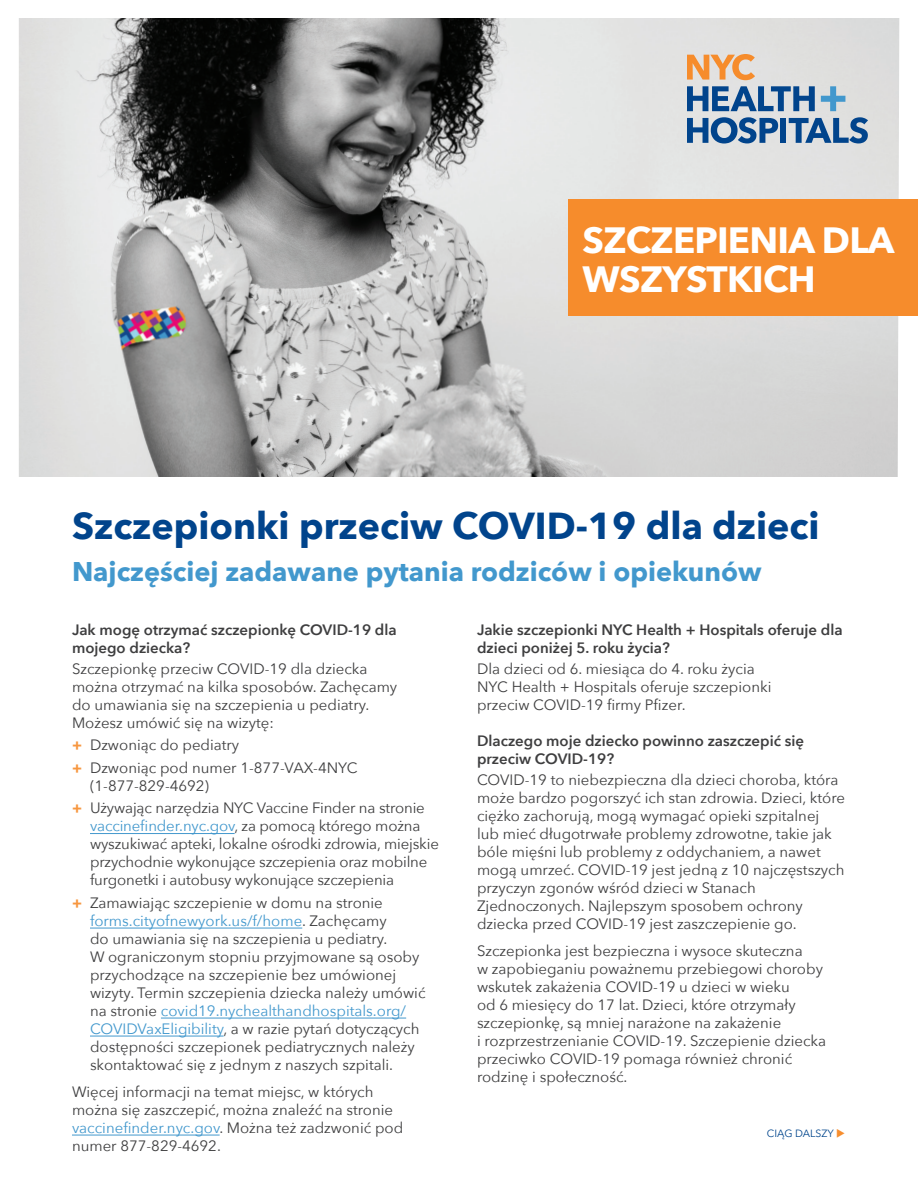
<style>
.page{position:relative;width:918px;height:1188px;background:#fff}
.page>*{position:absolute;margin:0;border:0;box-sizing:border-box;transform-origin:0 0}
.head{font:700 37.5px "Avenir Next";color:#01448c}
.t1{font:700 36.45px/39px "Avenir Next";letter-spacing:-.02em;color:#fff}
.head2{font:700 27px "Avenir Next";color:#4298cd}
.answer{font:15px/18px "Avenir Next";color:#3e3e3f}
.question{font:600 15px/18px "Avenir Next";color:#3e3e3f}
.t2{font:10.5px "Avenir Next";color:#00458c}
.s1{font-weight:700;color:#f79740}
.s2{color:#4298cd}
.s3{color:#f78e2e}
</style>
<div class="page">
<hr style="left:90px;top:833px;width:145px;height:1px;background:#4298cd">
<hr style="left:90px;top:928px;width:212px;height:1px;background:#4298cd">
<hr style="left:161px;top:1018px;width:245px;height:1px;background:#4298cd">
<hr style="left:90px;top:1036px;width:134px;height:1px;background:#4298cd">
<hr style="left:72px;top:1135px;width:148px;height:1px;background:#4298cd">
<img style="left:19px;top:18px;width:880px;height:459px">
<div style="left:569px;top:200px;width:349px;height:116px;background:#f68c2c"></div>
<svg style="left:687px;top:54px;width:68px;height:26px;background:#ecb583"></svg>
<svg style="left:687px;top:86px;width:128px;height:25px;background:#698cb3"></svg>
<svg style="left:687px;top:117px;width:91px;height:27px;background:#6b8eb4"></svg>
<div style="left:780px;top:118px;width:6px;height:25px;background:#01448c"></div>
<svg style="left:789px;top:117px;width:79px;height:26px;background:#7293b6"></svg>
<svg style="left:821px;top:86px;width:24px;height:25px"></svg>
<p class="t1" style="left:583px;top:221px;width:313px">SZCZEPIENIA DLA<br>WSZYSTKICH</p>
<p class="head" style="left:72px;top:493px;width:749px">Szczepionki przeciw COVID-19 dla dzieci</p>
<p class="head2" style="left:72px;top:548px;width:691px">Najczęściej zadawane pytania rodziców i opiekunów</p>
<p class="question" style="left:72px;top:620px;width:326px">Jak mogę otrzymać szczepionkę COVID-19 dla mojego dziecka?</p>
<p class="answer" style="left:72px;top:659px;width:327px">Szczepionkę przeciw COVID-19 dla dziecka można otrzymać na kilka sposobów. Zachęcamy do umawiania się na szczepienia u pediatry.<br>Możesz umówić się na wizytę:</p>
<p class="answer" style="left:72px;top:735px;width:169px"><span class="s1">+</span> Dzwoniąc do pediatry</p>
<p class="answer" style="left:90px;top:758px;width:269px;text-indent:-18px"><span class="s1">+</span> Dzwoniąc pod numer 1-877-VAX-4NYC (1‑877‑829‑4692)</p>
<p class="answer" style="left:90px;top:798px;width:350px;text-indent:-18px"><span class="s1">+</span> Używając narzędzia NYC Vaccine Finder na stronie <span class="s2">vaccinefinder.nyc.gov</span>, za pomocą którego można wyszukiwać apteki, lokalne ośrodki zdrowia, miejskie przychodnie wykonujące szczepienia oraz mobilne furgonetki i autobusy wykonujące szczepienia</p>
<p class="answer" style="left:90px;top:893px;width:337px;text-indent:-18px"><span class="s1">+</span> Zamawiając szczepienie w domu na stronie <span class="s2">forms.cityofnewyork.us/f/home</span>. Zachęcamy<br>do umawiania się na szczepienia u pediatry.<br>W ograniczonym stopniu przyjmowane są osoby przychodzące na szczepienie bez umówionej wizyty. Termin szczepienia dziecka należy umówić na stronie <span class="s2">covid19.nychealthandhospitals.org/ COVIDVaxEligibility</span>, a w razie pytań dotyczących dostępności szczepionek pediatrycznych należy skontaktować się z jednym z naszych szpitali.</p>
<p class="answer" style="left:72px;top:1082px;width:333px">Więcej informacji na temat miejsc, w których można się zaszczepić, można znaleźć na stronie <span class="s2">vaccinefinder.nyc.gov</span>. Można też zadzwonić pod numer 877-829-4692.</p>
<p class="question" style="left:477px;top:620px;width:367px">Jakie szczepionki NYC Health + Hospitals oferuje dla dzieci poniżej 5. roku życia?</p>
<p class="answer" style="left:477px;top:659px;width:296px">Dla dzieci od 6. miesiąca do 4. roku życia<br>NYC Health + Hospitals oferuje szczepionki przeciw COVID-19 firmy Pfizer.</p>
<p class="question" style="left:477px;top:731px;width:329px">Dlaczego moje dziecko powinno zaszczepić się przeciw COVID-19?</p>
<p class="answer" style="left:477px;top:770px;width:370px">COVID-19 to niebezpieczna dla dzieci choroba, która może bardzo pogorszyć ich stan zdrowia. Dzieci, które ciężko zachorują, mogą wymagać opieki szpitalnej lub mieć długotrwałe problemy zdrowotne, takie jak bóle mięśni lub problemy z oddychaniem, a nawet mogą umrzeć. COVID-19 jest jedną z 10 najczęstszych przyczyn zgonów wśród dzieci w Stanach Zjednoczonych. Najlepszym sposobem ochrony dziecka przed COVID-19 jest zaszczepienie go.</p>
<p class="answer" style="left:477px;top:941px;width:351px">Szczepionka jest bezpieczna i wysoce skuteczna<br>w zapobieganiu poważnemu przebiegowi choroby wskutek zakażenia COVID-19 u dzieci w wieku<br>od 6 miesięcy do 17 lat. Dzieci, które otrzymały szczepionkę, są mniej narażone na zakażenie<br>i rozprzestrzenianie COVID-19. Szczepienie dziecka przeciwko COVID-19 pomaga również chronić rodzinę i społeczność.</p>
<p class="t2" style="left:767px;top:1125px;width:80px">CIĄG DALSZY <span class="s3">◆</span></p>
</div>
